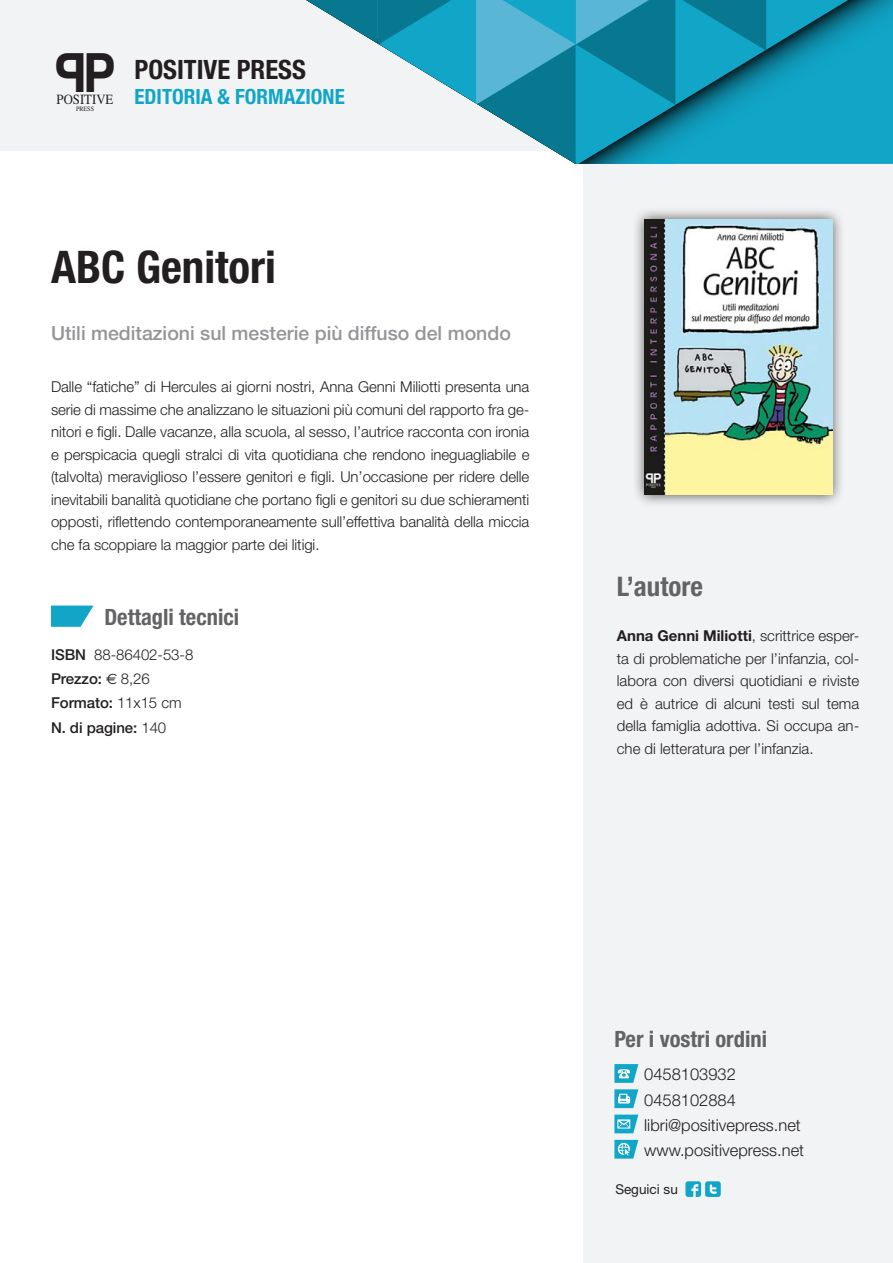
<style>
.page{position:relative;width:893px;height:1263px;background:#fff}
.page>*{position:absolute;margin:0;border:0;box-sizing:border-box;transform-origin:0 0}
.t1{font:700 54px "Helvetica";color:#231f20;scale:.91 1}
.t2{font:700 condensed 45px "Helvetica Neue";color:#231f20}
.t3{font:700 condensed 27px "Helvetica Neue";color:#636366}
.t4{font:700 condensed 26.7px "Helvetica Neue";color:#231f20}
.t5{font:700 condensed 22.5px "Helvetica Neue";color:#636366}
.t6{font:700 condensed 21px "Helvetica Neue";color:#11a6c8}
.t7{font:500 19.5px "Helvetica Neue";color:#939598}
.t8{font:300 16.5px/25.3px "Helvetica Neue";color:#231f20}
.t9{font:300 15px/22.5px "Helvetica Neue";letter-spacing:-.005em;color:#231f20;text-align:justify}
.t10{font:500 15px "Helvetica Neue";letter-spacing:-.005em;color:#231f20}
.t11{font:13.95px "Times";color:#231f20;scale:.91 1}
.t12{font:13.5px "Helvetica Neue";color:#231f20}
.t13{font:6.6px "Times";color:#231f20;scale:.91 1}
.s1{font-weight:500}
.s2{font-family:"Euro Sans";font-weight:400}
.s3{font-weight:300}
.s4{font-weight:700}
</style>
<div class="page">
<div style="left:0;top:0;width:893px;height:150px;background:#f2f3f4"></div>
<div style="left:583px;top:136px;width:310px;height:1127px;background:#f2f3f4"></div>
<svg style="left:675px;top:0;width:218px;height:164px;background:#0f99b9"></svg>
<svg style="left:306px;top:0;width:369px;height:164px"></svg>
<svg style="left:682px;top:0;width:84px;height:51px;background:#0c8fac"></svg>
<svg style="left:614px;top:1114px;width:24px;height:19px"></svg>
<svg style="left:614px;top:1064px;width:24px;height:19px"></svg>
<svg style="left:614px;top:1089px;width:24px;height:19px"></svg>
<svg style="left:614px;top:1140px;width:24px;height:18px"></svg>
<svg style="left:685px;top:1181px;width:16px;height:16px"></svg>
<div style="left:705px;top:1181px;width:16px;height:16px;background:#11a6c8;border-radius:3px"></div>
<svg style="left:710px;top:1184px;width:7px;height:10px"></svg>
<svg style="left:51px;top:605px;width:43px;height:22px"></svg>
<div style="left:632px;top:206px;width:213px;height:301px;background:#231f20;opacity:.75"></div>
<img style="left:644px;top:219px;width:188px;height:276px">
<h1 class="t1" style="left:83px;top:29px;width:38px">P</h1>
<p class="t13" style="left:76px;top:102px;width:21px">PRESS</p>
<p class="t11" style="left:57px;top:86px;width:64px">POSITIVE</p>
<h3 class="t4" style="left:134px;top:53px;width:173px">POSITIVE PRESS</h3>
<h3 class="t6" style="left:134px;top:84px;width:212px">EDITORIA &amp; FORMAZIONE</h3>
<p class="t2" style="left:51px;top:240px;width:226px">ABC Genitori</p>
<p class="t7" style="left:51px;top:321px;width:461px">Utili meditazioni sul mesterie più diffuso del mondo</p>
<p class="t9" style="left:51px;top:375px;width:480px">Dalle “fatiche” di Hercules ai giorni nostri, Anna Genni Miliotti presenta una serie di massime che analizzano le situazioni più comuni del rapporto fra ge&shy;nitori e figli. Dalle vacanze, alla scuola, al sesso, l’autrice racconta con ironia e perspicacia quegli stralci di vita quotidiana che rendono ineguagliabile e (talvolta) meraviglioso l’essere genitori e figli. Un’occasione per ridere delle inevitabili banalità quotidiane che portano figli e genitori su due schieramenti opposti, riflettendo contemporaneamente sull’effettiva banalità della miccia che fa scoppiare la maggior parte dei litigi.</p>
<p class="t5" style="left:104px;top:603px;width:136px">Dettagli tecnici</p>
<p class="t9" style="left:51px;top:643px;width:144px"><span class="s1">ISBN</span> 88-86402-53-8</p>
<p class="t10" style="left:51px;top:670px;width:100px">Prezzo: <span class="s2">€</span> <span class="s3">8,26</span></p>
<p class="t10" style="left:51px;top:694px;width:132px">Formato: <span class="s3">11x15 cm</span></p>
<p class="t10" style="left:51px;top:718px;width:117px">N. di pagine: <span class="s3">140</span></p>
<p class="t3" style="left:617px;top:570px;width:87px">L’autore</p>
<p class="t9" style="left:617px;top:624px;width:244px"><span class="s4">Anna Genni Miliotti</span>, scrittrice esper&shy;ta di problematiche per l’infanzia, col&shy;labora con diversi quotidiani e riviste ed è autrice di alcuni testi sul tema della famiglia adottiva. Si occupa an&shy;che di letteratura per l’infanzia.</p>
<h3 class="t5" style="left:614px;top:1025px;width:154px">Per i vostri ordini</h3>
<p class="t8" style="left:644px;top:1061px;width:161px">0458103932<br>0458102884 libri@positivepress.net www.positivepress.net</p>
<p class="t12" style="left:615px;top:1181px;width:64px">Seguici su</p>
</div>
